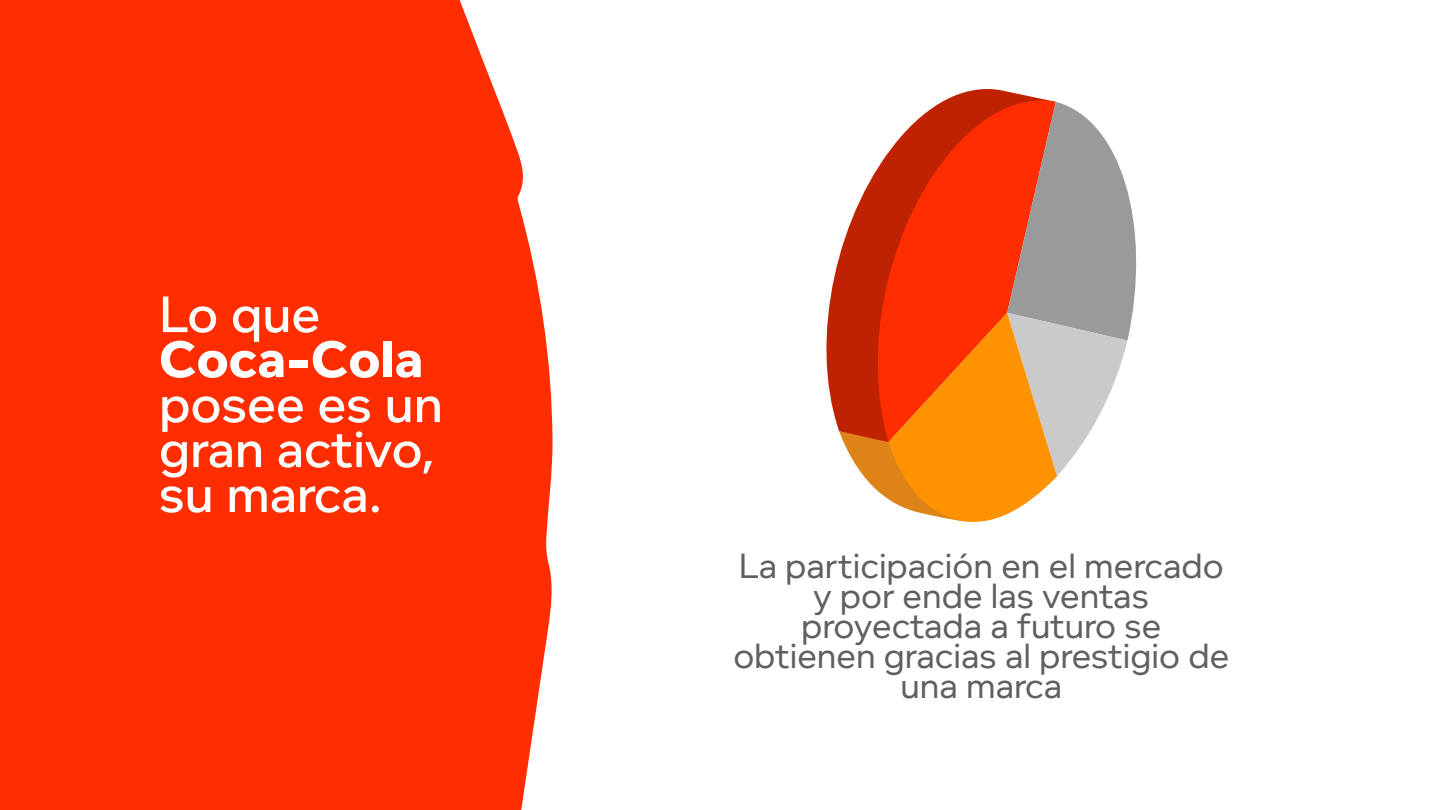
<style>
.page{position:relative;width:1440px;height:810px;background:#fff}
.page>*{position:absolute;margin:0;border:0;box-sizing:border-box;transform-origin:0 0}
.t1{font:500 52.5px/45px "Foundry Context";color:#fff}
.t2{font:800 52.5px "Foundry Context";color:#fff}
.t3{font:36px/30px "Foundry Context";color:#606060;text-align:center}
</style>
<div class="page">
<div style="left:0;top:0;width:553px;height:810px;background:#ff2d00"></div>
<svg style="left:826px;top:258px;width:13px;height:173px;fill:#bf2200"></svg>
<svg style="left:942px;top:89px;width:114px;height:13px"></svg>
<svg style="left:839px;top:102px;width:298px;height:420px"></svg>
<h1 class="t1" style="left:159px;top:291px;width:163px">Lo que</h1>
<h1 class="t2" style="left:159px;top:329px;width:266px">Coca-Cola</h1>
<h1 class="t1" style="left:159px;top:381px;width:285px">posee es un gran activo, su marca.</h1>
<p class="t3" style="left:733px;top:550px;width:497px">La participación en el mercado y por ende las ventas proyectada a futuro se obtienen gracias al prestigio de una marca</p>
</div>
